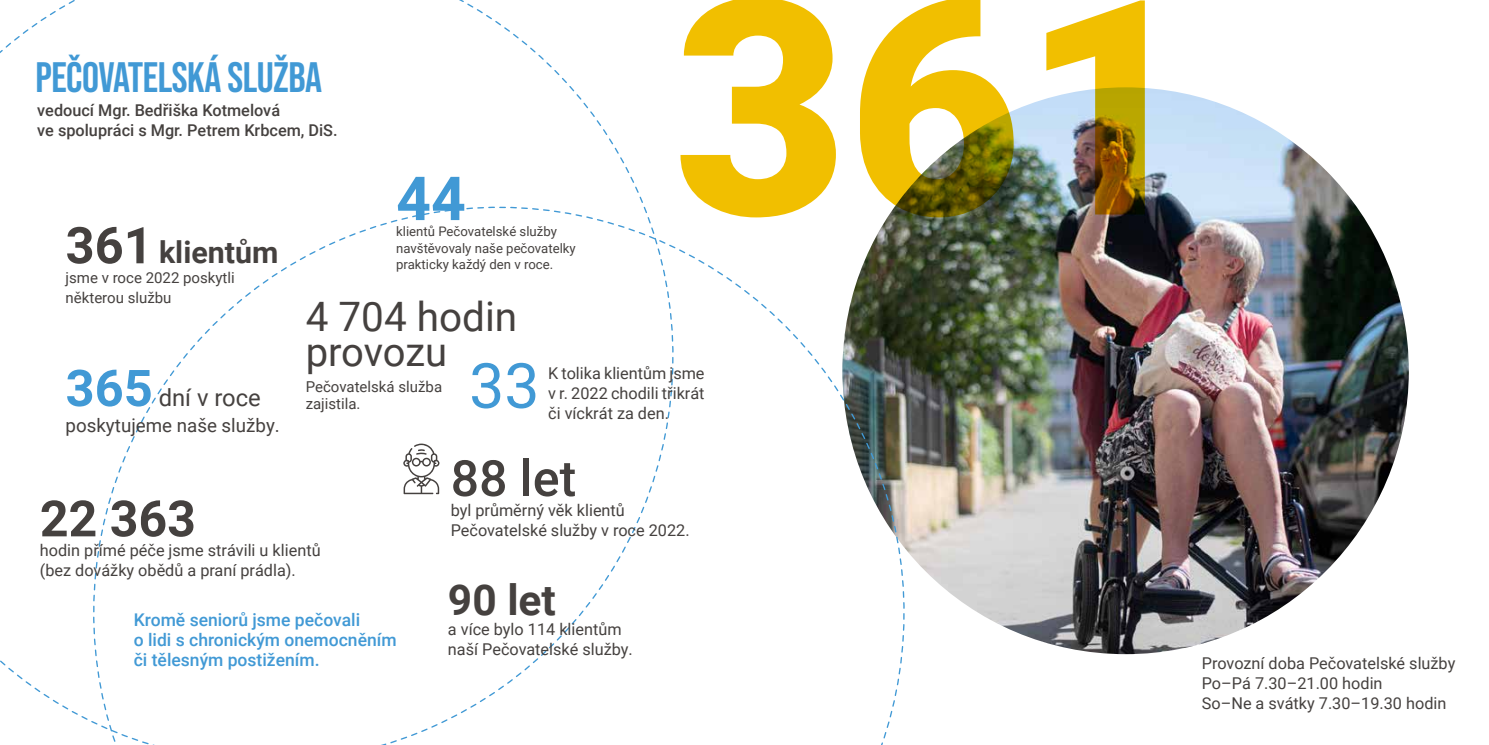
<style>
.page{position:relative;width:1489px;height:745px;background:#fff}
.page>*{position:absolute;margin:0;border:0;box-sizing:border-box;transform-origin:0 0}
.t1{font:900 300.75px "Roboto";color:#f1bf00}
.t2{font:62.5px "Roboto";color:#4199d5}
.t3{font:700 60.75px "Roboto";color:#4199d5}
.t4{font:700 50.62px "Roboto";color:#4199d5}
.t5{font:700 50px "Roboto";color:#45413f}
.t6{font:500 50px "Roboto";color:#45413f}
.t7{font:700 42.5px "Bebas Neue Pro";letter-spacing:-.01em;color:#4199d5}
.t8{font:700 42.5px "Roboto";color:#45413f}
.t9{font:40.5px "Roboto";color:#45413f}
.t10{font:40px "Roboto";letter-spacing:-.005em;color:#45413f}
.t11{font:700 30.38px "Roboto";color:#45413f}
.t12{font:23.75px "Roboto";color:#45413f}
.t13{font:18.75px "Roboto";color:#45413f}
.t14{font:500 17.5px/20px "Roboto";color:#4199d5}
.t15{font:16.25px/20px "Roboto";color:#45413f}
.t16{font:500 16.25px/19.5px "Roboto";color:#45413f}
.t17{font:15px/20px "Roboto";color:#45413f}
.t18{font:13.12px/16.2px "Roboto";color:#45413f}
.s1{font-size:50.62px}
</style>
<div class="page">
<img style="left:842px;top:87px;width:566px;height:566px;border-radius:283px">
<svg style="left:875px;top:459px;width:81px;height:285px"></svg>
<svg style="left:726px;top:238px;width:149px;height:265px"></svg>
<svg style="left:0;top:0;width:644px;height:732px"></svg>
<svg style="left:403px;top:443px;width:36px;height:51px"></svg>
<h1 class="t1" style="left:673px;top:-103px;width:524px">361</h1>
<h3 class="t7" style="left:35px;top:53px;width:288px">PEČOVATELSKÁ SLUŽBA</h3>
<p class="t16" style="left:37px;top:100px;width:302px">vedoucí Mgr. Bedřiška Kotmelová<br>ve spolupráci s Mgr. Petrem Krbcem, DiS.</p>
<h3 class="t3" style="left:396px;top:156px;width:71px">44</h3>
<p class="t18" style="left:396px;top:239px;width:181px">navštěvovaly naše pečovatelky prakticky každý den v roce.</p>
<p class="t18" style="left:396px;top:223px;width:162px">klientů Pečovatelské služby</p>
<h3 class="t11" style="left:66px;top:231px;width:214px"><span class="s1">361</span> klientům</h3>
<p class="t17" style="left:66px;top:267px;width:171px">jsme v roce 2022 poskytli některou službu</p>
<h3 class="t9" style="left:306px;top:287px;width:213px">4 704 hodin</h3>
<h3 class="t10" style="left:306px;top:323px;width:143px">provozu</h3>
<p class="t17" style="left:306px;top:375px;width:138px">Pečovatelská služba</p>
<h2 class="t2" style="left:469px;top:341px;width:72px">33</h2>
<p class="t15" style="left:548px;top:362px;width:158px;text-align:justify">K tolika klientům jsme v r. 2022 chodili třikrát či víckrát za den.</p>
<h3 class="t4" style="left:66px;top:352px;width:89px">365</h3>
<h3 class="t12" style="left:159px;top:380px;width:104px">dní v roce</h3>
<p class="t13" style="left:66px;top:412px;width:216px">poskytujeme naše služby.</p>
<p class="t17" style="left:306px;top:393px;width:56px">zajistila.</p>
<h3 class="t5" style="left:40px;top:483px;width:157px">22 363</h3>
<p class="t15" style="left:40px;top:539px;width:282px">hodin přímé péče jsme strávili u klientů (bez dovážky obědů a praní prádla).</p>
<p class="t14" style="left:134px;top:608px;width:264px">Kromě seniorů jsme pečovali<br>o lidi s chronickým onemocněním či tělesným postižením.</p>
<h3 class="t6" style="left:450px;top:443px;width:127px">88 let</h3>
<p class="t15" style="left:450px;top:499px;width:240px">byl průměrný věk klientů<br>Pečovatelské služby v roce 2022.</p>
<h3 class="t8" style="left:448px;top:569px;width:109px">90 let</h3>
<p class="t15" style="left:448px;top:617px;width:186px">a více bylo 114 klientům naší Pečovatelské služby.</p>
<p class="t15" style="left:1201px;top:652px;width:255px">Provozní doba Pečovatelské služby<br>Po–Pá 7.30–21.00 hodin<br>So–Ne a svátky 7.30–19.30 hodin</p>
</div>
